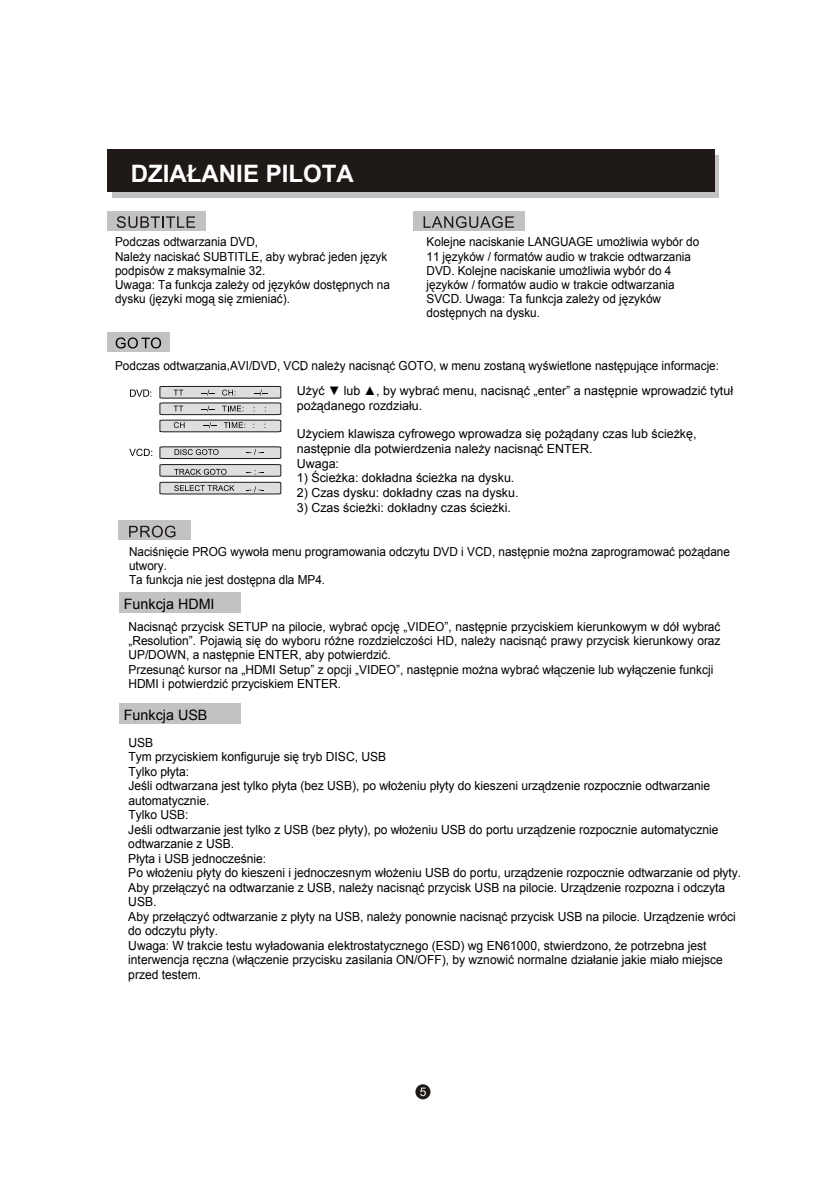
<style>
.page{position:relative;width:840px;height:1191px;background:#fff}
.page>*{position:absolute;margin:0;border:0;box-sizing:border-box;transform-origin:0 0}
.t1{font:700 24px "Arial";color:#fff}
.t2{font:14.4px "Arial";color:#000}
.t3{font:12.6px/14.4px "Arial";color:#000;scale:.96 1}
.t4{font:12.4px/14.2px "Arial";color:#000;scale:.95 1}
.t5{font:12.4px/14.4px "Arial";color:#000;scale:.96 1}
.t6{font:12.4px/15px "Arial";color:#000}
.s1{font-style:inherit}
</style>
<div class="page">
<div style="left:112px;top:155px;width:606px;height:43px;background:#c2c2c2"></div>
<div style="left:107px;top:149px;width:607px;height:43px;background:#1f1a17"></div>
<div style="left:107px;top:211px;width:99px;height:19px;background:#c2c2c2"></div>
<svg style="left:117px;top:216px;width:78px;height:12px"></svg>
<div style="left:413px;top:211px;width:112px;height:19px;background:#c2c2c2"></div>
<svg style="left:423px;top:216px;width:90px;height:12px"></svg>
<div style="left:107px;top:333px;width:62px;height:19px;background:#c2c2c2"></div>
<svg style="left:116px;top:337px;width:45px;height:11px"></svg>
<svg style="left:130px;top:389px;width:21px;height:8px"></svg>
<svg style="left:129px;top:449px;width:23px;height:7px"></svg>
<div style="left:119px;top:520px;width:72px;height:20px;background:#c2c2c2"></div>
<svg style="left:129px;top:525px;width:46px;height:12px"></svg>
<div style="left:119px;top:592px;width:121px;height:20px;background:#c2c2c2"></div>
<svg style="left:159px;top:386px;width:122px;height:46px;background:#c2c1c1"></svg>
<svg style="left:159px;top:446px;width:122px;height:48px"></svg>
<div style="left:119px;top:703px;width:121px;height:21px;background:#c2c2c2"></div>
<svg style="left:415px;top:1084px;width:15px;height:15px"></svg>
<svg style="left:420px;top:1087px;width:5px;height:9px"></svg>
<h1 class="t1" style="left:131px;top:158px;width:224px">DZIAŁANIE PILOTA</h1>
<p class="t4" style="left:115px;top:235px;width:291px">Podczas odtwarzania DVD,<br>Należy naciskać SUBTITLE, aby wybrać jeden język podpisów z maksymalnie 32.<br>Uwaga: Ta funkcja zależy od języków dostępnych na dysku (języki mogą się zmieniać).</p>
<p class="t4" style="left:426px;top:235px;width:288px">Kolejne naciskanie LANGUAGE umożliwia wybór do <span class="s1">11</span> języków / formatów audio w trakcie odtwarzania DVD. Kolejne naciskanie umożliwia wybór do 4 języków / formatów audio w trakcie odtwarzania SVCD. Uwaga: Ta funkcja zależy od języków dostępnych na dysku.</p>
<p class="t4" style="left:115px;top:358px;width:637px">Podczas odtwarzania AVI/DVD, VCD należy nacisnąć GOTO, w menu zostaną wyświetlone następujące informacje:</p>
<p class="t6" style="left:297px;top:384px;width:437px">Użyć ▼ lub ▲, by wybrać menu, nacisnąć „enter” a następnie wprowadzić tytuł pożądanego rozdziału.</p>
<p class="t6" style="left:296px;top:426px;width:401px">Użyciem klawisza cyfrowego wprowadza się pożądany czas lub ścieżkę, następnie dla potwierdzenia należy nacisnąć ENTER.<br>Uwaga:</p>
<p class="t6" style="left:296px;top:471px;width:219px">1) Ścieżka: dokładna ścieżka na dysku.</p>
<p class="t6" style="left:296px;top:485px;width:223px">2) Czas dysku: dokładny czas na dysku.</p>
<p class="t6" style="left:296px;top:500px;width:215px">3) Czas ścieżki: dokładny czas ścieżki.</p>
<p class="t4" style="left:129px;top:544px;width:633px">Naciśnięcie PROG wywoła menu programowania odczytu DVD i VCD, następnie można zaprogramować pożądane utwory.<br>Ta funkcja nie jest dostępna dla MP4.</p>
<p class="t5" style="left:128px;top:619px;width:618px">Nacisnąć przycisk SETUP na pilocie, wybrać opcję „VIDEO”, następnie przyciskiem kierunkowym w dół wybrać „Resolution”. Pojawią się do wyboru różne rozdzielczości HD, należy nacisnąć prawy przycisk kierunkowy oraz UP/DOWN, a następnie ENTER, aby potwierdzić.<br>Przesunąć kursor na „HDMI Setup” z opcji „VIDEO”, następnie można wybrać włączenie lub wyłączenie funkcji HDMI i potwierdzić przyciskiem ENTER.</p>
<p class="t2" style="left:124px;top:594px;width:92px">Funkcja HDMI</p>
<p class="t2" style="left:124px;top:705px;width:85px">Funkcja USB</p>
<p class="t3" style="left:128px;top:735px;width:639px">USB<br>Tym przyciskiem konfiguruje się tryb DI<span class="s1">SC</span>, USB<br>Tylko płyta:<br>Jeśli odtwarzana jest tylko płyta (bez USB), po włożeniu płyty do kieszeni urządzenie rozpocznie odtwarzanie automatycznie.<br>Tylko USB:<br>Jeśli odtwarzanie jest tylko z USB (bez płyty), po włożeniu USB do portu urządzenie rozpocznie automatycznie odtwarzanie z USB.<br>Płyta i USB jednocześnie:<br>Po włożeniu płyty do kieszeni i jednoczesnym włożeniu USB do portu, urządzenie rozpocznie odtwarzanie od płyty.<br>Aby przełączyć na odtwarzanie z USB, należy nacisnąć przycisk USB na pilocie. Urządzenie rozpozna i odczyta USB.<br>Aby przełączyć odtwarzanie z płyty na USB, należy ponownie nacisnąć przycisk USB na pilocie. Urządzenie wróci do odczytu płyty.<br>Uwaga: W trakcie testu wyładowania elektrostatycznego (ESD) wg EN<span class="s1">61000</span>, stwierdzono, że potrzebna jest interwencja ręczna (włączenie przycisku zasilania ON/OFF), by wznowić normalne działanie jakie miało miejsce przed testem.</p>
</div>
